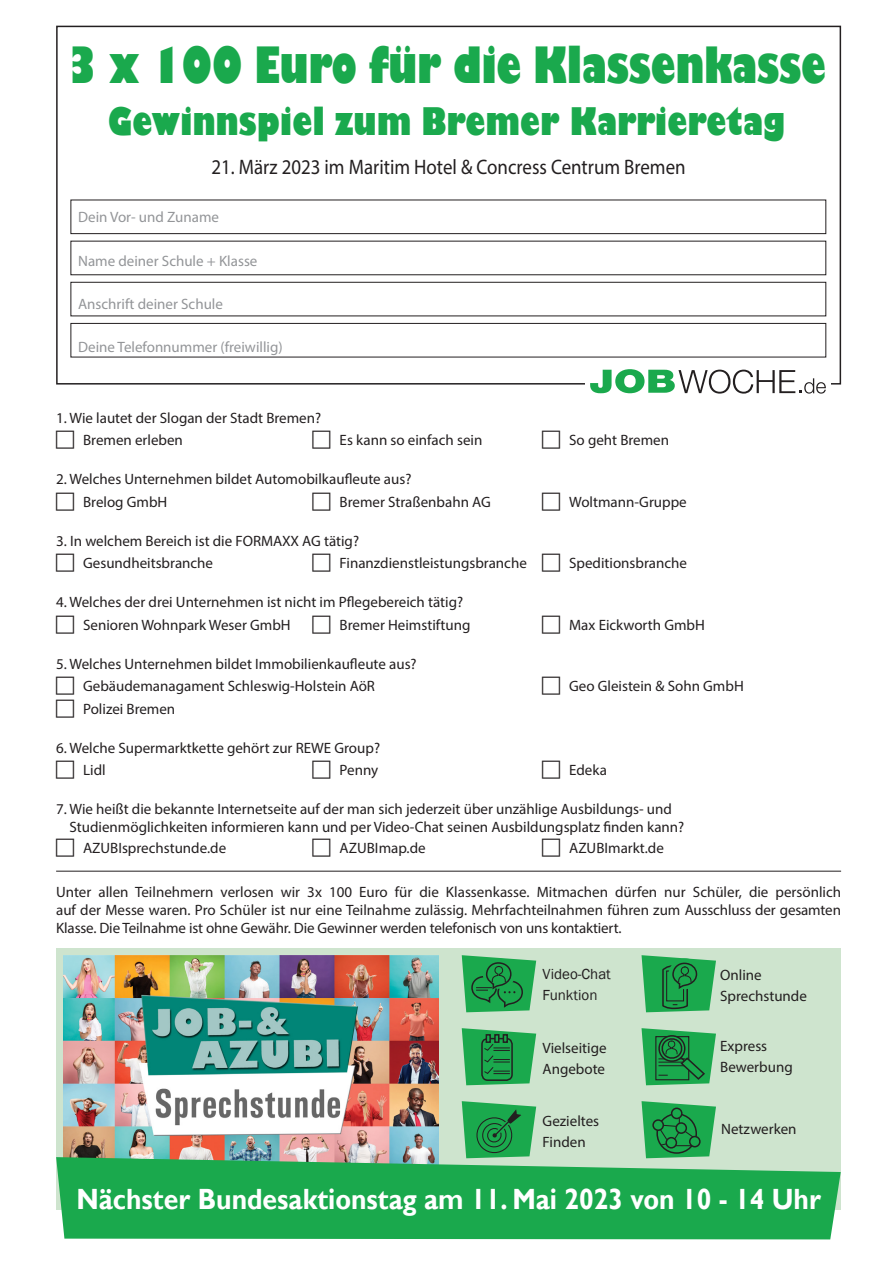
<style>
.page{position:relative;width:893px;height:1263px;background:#fff}
.page>*{position:absolute;margin:0;border:0;box-sizing:border-box;transform-origin:0 0}
.t1{font:800 48.75px "Gill Sans";color:#1aa94d;scale:.73 1}
.t2{font:800 37.05px "Gill Sans";letter-spacing:.015em;color:#1aa94d;scale:.77 1}
.t3{font:700 29.25px "Gill Sans";color:#fff;scale:.91 1}
.t4{font:21px "Myriad Pro";color:#231f20;scale:.9 1}
.t5{font:15px/22.5px "Myriad Pro";color:#231f20}
.t6{font:15px "Myriad Pro";color:#939598}
.t7{font:15px/21px "Franklin Gothic";color:#231f20}
</style>
<div class="page">
<div style="left:56px;top:948px;width:785px;height:262px;background:#cee4ce"></div>
<img style="left:64px;top:955px;width:374px;height:202px">
<svg style="left:56px;top:1157px;width:785px;height:82px;background:#2cae59"></svg>
<div style="left:56px;top:26px;width:785px;height:359px;border:2px solid #231f20"></div>
<div style="left:71px;top:200px;width:755px;height:34px;border:1px solid #231f20"></div>
<div style="left:71px;top:282px;width:755px;height:34px;border:1px solid #231f20"></div>
<div style="left:71px;top:323px;width:755px;height:34px;border:1px solid #231f20"></div>
<hr style="left:56px;top:871px;width:785px;height:1px;background:#231f20">
<div style="left:585px;top:378px;width:245px;height:10px;background:#fff"></div>
<svg style="left:590px;top:369px;width:236px;height:25px"></svg>
<svg style="left:462px;top:955px;width:74px;height:57px;background:#31a359"></svg>
<svg style="left:462px;top:1028px;width:74px;height:57px;background:#32a55a"></svg>
<svg style="left:486px;top:1034px;width:5px;height:9px"></svg>
<svg style="left:503px;top:1034px;width:5px;height:9px"></svg>
<svg style="left:494px;top:1034px;width:5px;height:9px"></svg>
<svg style="left:641px;top:1028px;width:75px;height:57px;background:#349f58"></svg>
<svg style="left:462px;top:1101px;width:74px;height:57px;background:#31a559"></svg>
<svg style="left:641px;top:1101px;width:75px;height:57px;background:#33a35a"></svg>
<svg style="left:641px;top:955px;width:75px;height:57px;background:#33a55b"></svg>
<h1 class="t1" style="left:67px;top:34px;width:1042px">3 x 100 Euro für die Klassenkasse</h1>
<h2 class="t2" style="left:108px;top:98px;width:881px">Gewinnspiel zum Bremer Karrieretag</h2>
<h3 class="t4" style="left:212px;top:154px;width:528px">21. März 2023 im Maritim Hotel &amp; Concress Centrum Bremen</h3>
<p class="t6" style="left:78px;top:208px;width:143px">Dein Vor- und Zuname</p>
<p class="t6" style="left:78px;top:251px;width:181px">Name deiner Schule + Klasse</p>
<p class="t6" style="left:78px;top:294px;width:146px">Anschrift deiner Schule</p>
<p class="t6" style="left:78px;top:338px;width:206px">Deine Telefonnummer (freiwillig)</p>
<p class="t5" style="left:83px;top:406px;width:240px;text-indent:-27px">1. Wie lautet der Slogan der Stadt Bremen?<br>Bremen erleben</p>
<p class="t5" style="left:340px;top:429px;width:144px">Es kann so einfach sein</p>
<p class="t5" style="left:569px;top:429px;width:101px">So geht Bremen</p>
<p class="t5" style="left:83px;top:468px;width:330px;text-indent:-27px">2. Welches Unternehmen bildet Automobilkaufleute aus?<br>Brelog GmbH</p>
<p class="t5" style="left:340px;top:490px;width:153px">Bremer Straßenbahn AG</p>
<p class="t5" style="left:569px;top:490px;width:119px">Woltmann-Gruppe</p>
<p class="t5" style="left:83px;top:529px;width:277px;text-indent:-27px">3. In welchem Bereich ist die FORMAXX AG tätig?<br>Gesundheitsbranche</p>
<p class="t5" style="left:340px;top:552px;width:189px">Finanzdienstleistungsbranche</p>
<p class="t5" style="left:569px;top:552px;width:119px">Speditionsbranche</p>
<p class="t5" style="left:83px;top:591px;width:382px;text-indent:-27px">4. Welches der drei Unternehmen ist nicht im Pflegebereich tätig?<br>Senioren Wohnpark Weser GmbH</p>
<p class="t5" style="left:340px;top:613px;width:132px">Bremer Heimstiftung</p>
<p class="t5" style="left:569px;top:613px;width:137px">Max Eickworth GmbH</p>
<p class="t5" style="left:83px;top:652px;width:335px;text-indent:-27px">5. Welches Unternehmen bildet Immobilienkaufleute aus?<br>Gebäudemanagament Schleswig-Holstein AöR</p>
<p class="t5" style="left:569px;top:675px;width:176px">Geo Gleistein &amp; Sohn GmbH</p>
<p class="t5" style="left:83px;top:697px;width:94px">Polizei Bremen</p>
<p class="t5" style="left:83px;top:736px;width:298px;text-indent:-27px">6. Welche Supermarktkette gehört zur REWE Group?<br>Lidl</p>
<p class="t5" style="left:340px;top:759px;width:40px">Penny</p>
<p class="t5" style="left:569px;top:759px;width:39px">Edeka</p>
<p class="t5" style="left:70px;top:800px;width:616px;line-height:18px;text-indent:-13px">7. Wie heißt die bekannte Internetseite auf der man sich jederzeit über unzählige Ausbildungs- und<br>Studienmöglichkeiten informieren kann und per Video-Chat seinen Ausbildungsplatz finden kann?</p>
<p class="t5" style="left:83px;top:837px;width:145px">AZUBIsprechstunde.de</p>
<p class="t5" style="left:340px;top:837px;width:88px">AZUBImap.de</p>
<p class="t5" style="left:569px;top:837px;width:96px">AZUBImarkt.de</p>
<p class="t5" style="left:56px;top:882px;width:786px;line-height:18px;text-align:justify">Unter allen Teilnehmern verlosen wir 3x 100 Euro für die Klassenkasse. Mitmachen dürfen nur Schüler, die persönlich auf der Messe waren. Pro Schüler ist nur eine Teilnahme zulässig. Mehrfachteilnahmen führen zum Ausschluss der gesamten Klasse. Die Teilnahme ist ohne Gewähr. Die Gewinner werden telefonisch von uns kontaktiert.</p>
<p class="t7" style="left:543px;top:964px;width:70px">Video-Chat<br>Funktion</p>
<p class="t5" style="left:720px;top:964px;width:88px;line-height:21px">Online<br>Sprechstunde</p>
<p class="t5" style="left:543px;top:1037px;width:66px;line-height:21px">Vielseitige<br>Angebote</p>
<p class="t5" style="left:720px;top:1035px;width:74px;line-height:21px">Express<br>Bewerbung</p>
<p class="t5" style="left:543px;top:1110px;width:58px;line-height:21px">Gezieltes<br>Finden</p>
<p class="t5" style="left:721px;top:1117px;width:77px">Netzwerken</p>
<h3 class="t3" style="left:76px;top:1181px;width:820px">Nächster Bundesaktionstag am 11. Mai 2023 von 10 - 14 Uhr</h3>
</div>
